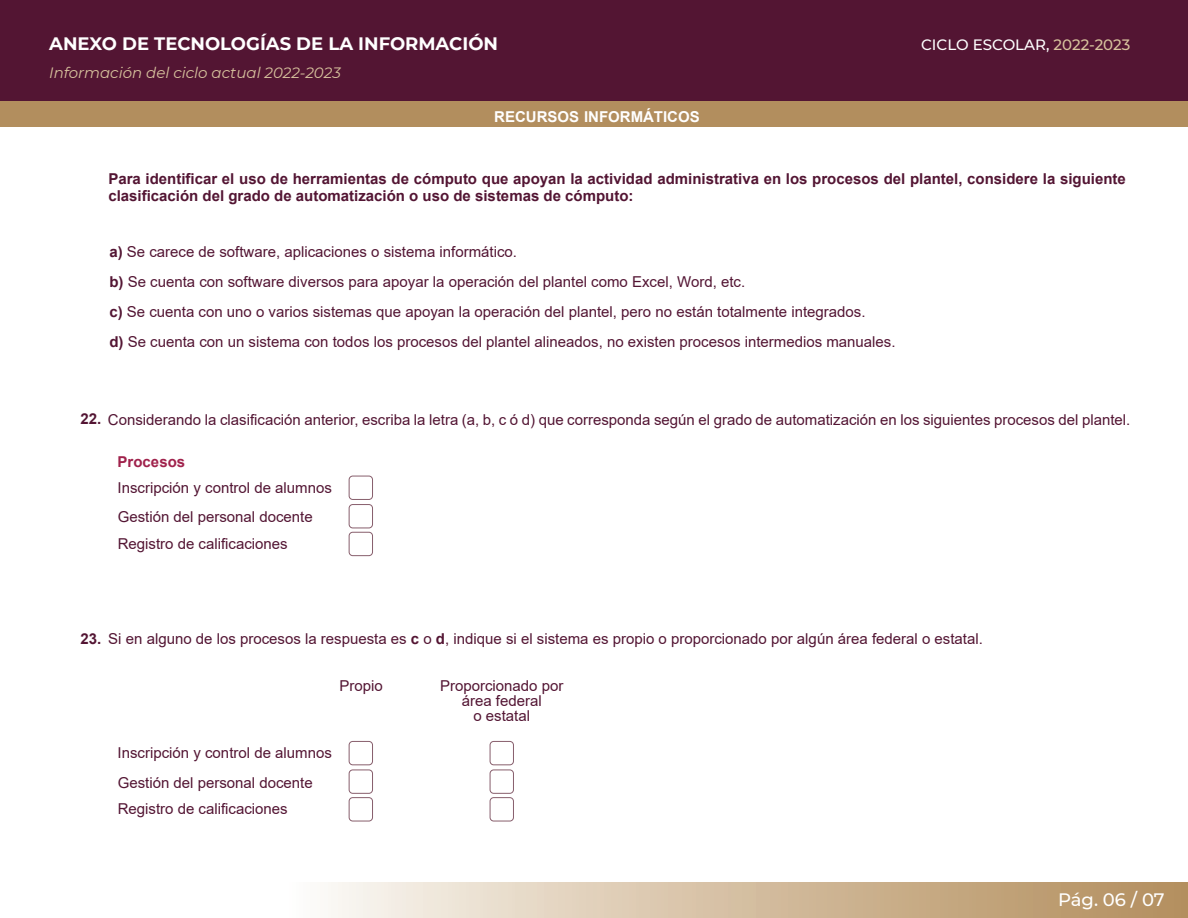
<style>
.page{position:relative;width:1188px;height:918px;background:#fff}
.page>*{position:absolute;margin:0;border:0;box-sizing:border-box;transform-origin:0 0}
.t1{font:700 18px "Montserrat";color:#fff}
.t2{font:500 18px "Montserrat";letter-spacing:-.005em;color:#fff}
.t3{font:15px/30px "Arial";color:#531533}
.t4{font:700 15px/16.5px "Arial";color:#531533}
.t5{font:italic 15px "Montserrat";color:#d7c29d}
.t6{font:500 15px "Montserrat";color:#fff}
.t7{font:700 15px "Arial";color:#fff}
.t8{font:700 15px "Arial";color:#a0224c}
.s1{color:#d7c29d}
.s2{font-weight:700}
</style>
<div class="page">
<div style="left:349px;top:476px;width:24px;height:24px;border:1px solid #875e6c;border-radius:4px"></div>
<div style="left:349px;top:504px;width:24px;height:24px;border:1px solid #875e6c;border-radius:4px"></div>
<div style="left:349px;top:532px;width:24px;height:24px;border:1px solid #875e6c;border-radius:4px"></div>
<div style="left:349px;top:741px;width:24px;height:24px;border:1px solid #875e6c;border-radius:4px"></div>
<div style="left:349px;top:770px;width:24px;height:24px;border:1px solid #875e6c;border-radius:4px"></div>
<div style="left:349px;top:797px;width:24px;height:24px;border:1px solid #875e6c;border-radius:4px"></div>
<div style="left:490px;top:741px;width:24px;height:24px;border:1px solid #875e6c;border-radius:4px"></div>
<div style="left:490px;top:770px;width:24px;height:24px;border:1px solid #875e6c;border-radius:4px"></div>
<div style="left:490px;top:797px;width:24px;height:24px;border:1px solid #875e6c;border-radius:4px"></div>
<div style="left:0;top:100px;width:1188px;height:27px;background:#b28e5e"></div>
<div style="left:285px;top:882px;width:903px;height:36px;background:linear-gradient(to right,#fcf9f5,#b18a57)"></div>
<div style="left:0;top:0;width:1188px;height:100px;background:#531533"></div>
<p class="t1" style="left:49px;top:30px;width:450px">ANEXO DE TECNOLOGÍAS DE LA INFORMACIÓN</p>
<p class="t5" style="left:49px;top:63px;width:293px">Información del ciclo actual 2022-2023</p>
<p class="t7" style="left:494px;top:106px;width:207px">RECURSOS INFORMÁTICOS</p>
<p class="t6" style="left:921px;top:34px;width:211px">CICLO ESCOLAR, <span class="s1">2022-2023</span></p>
<p class="t4" style="left:108px;top:171px;width:1019px">Para identificar el uso de herramientas de cómputo que apoyan la actividad administrativa en los procesos del plantel, considere la siguiente clasificación del grado de automatización o uso de sistemas de cómputo:</p>
<p class="t3" style="left:109px;top:236px;width:788px"><span class="s2">a)</span> Se carece de software, aplicaciones o sistema informático.<br><span class="s2">b)</span> Se cuenta con software diversos para apoyar la operación del plantel como Excel, Word, etc.<br><span class="s2">c)</span> Se cuenta con uno o varios sistemas que apoyan la operación del plantel, pero no están totalmente integrados.<br><span class="s2">d)</span> Se cuenta con un sistema con todos los procesos del plantel alineados, no existen procesos intermedios manuales.</p>
<p class="t3" style="left:81px;top:404px;width:1051px"><span class="s2">22.</span> Considerando la clasificación anterior, escriba la letra (a, b, c ó d) que corresponda según el grado de automatización en los siguientes procesos del plantel.</p>
<p class="t8" style="left:118px;top:451px;width:69px">Procesos</p>
<p class="t3" style="left:118px;top:472px;width:216px">Inscripción y control de alumnos<br>Gestión del personal docente</p>
<p class="t3" style="left:118px;top:528px;width:172px">Registro de calificaciones</p>
<p class="t4" style="left:80px;top:631px;width:22px">23.</p>
<p class="t3" style="left:108px;top:624px;width:876px">Si en alguno de los procesos la respuesta es <span class="s2">c</span> o <span class="s2">d</span>, indique si el sistema es propio o proporcionado por algún área federal o estatal.</p>
<p class="t3" style="left:340px;top:671px;width:45px">Propio</p>
<p class="t3" style="left:440px;top:678px;width:125px;line-height:15px;text-align:center">Proporcionado por área federal<br>o estatal</p>
<p class="t3" style="left:118px;top:738px;width:216px">Inscripción y control de alumnos<br>Gestión del personal docente</p>
<p class="t3" style="left:118px;top:794px;width:172px">Registro de calificaciones</p>
<p class="t2" style="left:1058px;top:887px;width:108px">Pág. 06 / 07</p>
</div>
